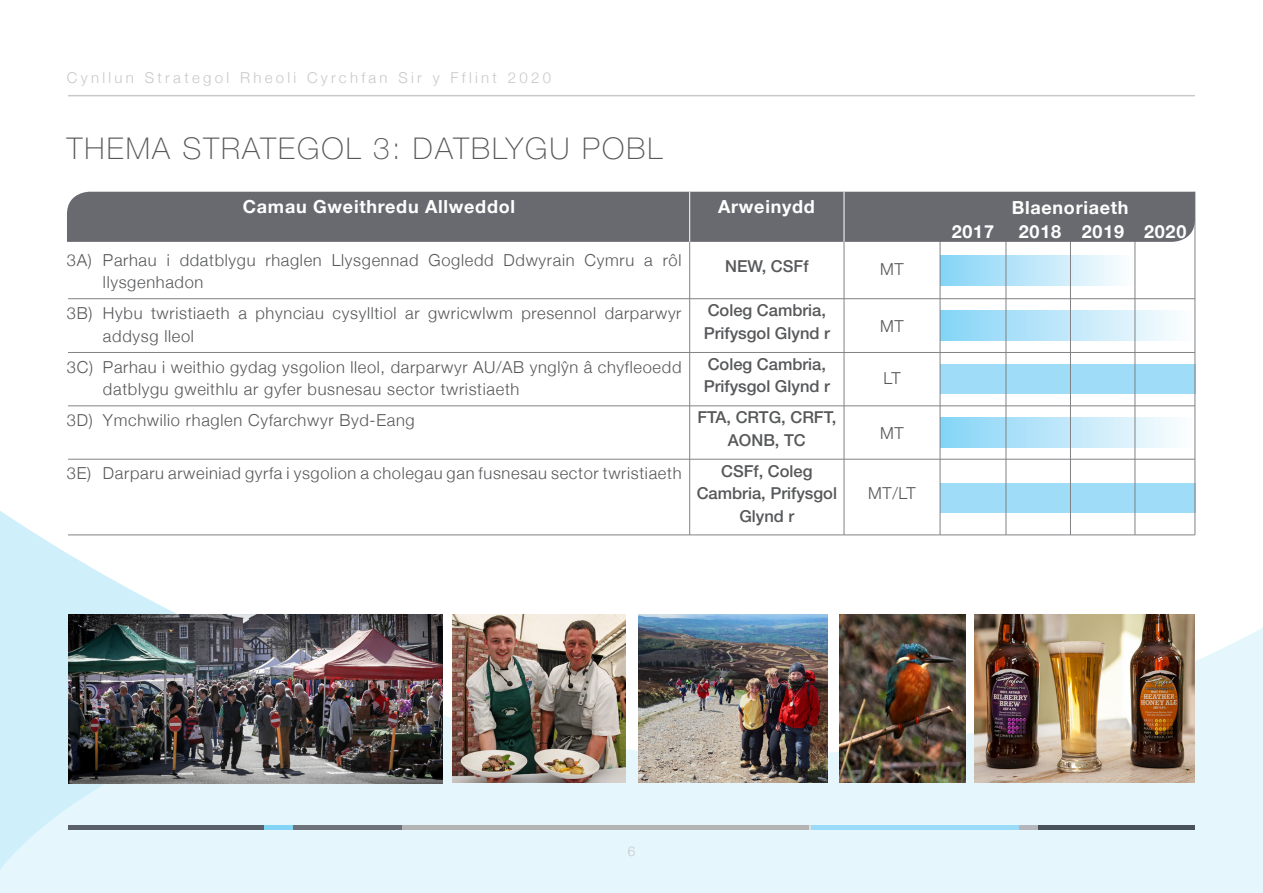
<style>
.page{position:relative;width:1263px;height:893px;background:#fff}
.page>*{position:absolute;margin:0;border:0;box-sizing:border-box;transform-origin:0 0}
.t1{font:100 30px "Helvetica Neue";letter-spacing:.07em;color:#57585a}
.t2{font:700 18px "Helvetica Neue";letter-spacing:.04em;color:#fff}
.t3{font:300 16.5px/22.5px "Helvetica Neue";letter-spacing:.04em;color:#57585a}
.t4{font:500 16.5px/22.5px "Helvetica Neue";color:#57585a}
.t5{font:300 15px "Helvetica Neue";letter-spacing:.22em;color:#c7c8ca}
.t6{font:300 13.5px "Helvetica Neue";color:#c7c8ca}
</style>
<div class="page">
<svg style="left:0;top:476px;width:1263px;height:417px"></svg>
<div style="left:940px;top:256px;width:195px;height:30px;background:linear-gradient(to right,#85d4f6,#fefefe)"></div>
<div style="left:940px;top:311px;width:255px;height:29px;background:linear-gradient(to right,#85d4f7,#fdfcfd)"></div>
<div style="left:940px;top:418px;width:255px;height:29px;background:linear-gradient(to right,#85d4f7,#fdfcfd)"></div>
<hr style="left:68px;top:95px;width:1127px;height:1px;background:#c7c8ca">
<div style="left:704px;top:825px;width:108px;height:5px;background:#dedfe1"></div>
<div style="left:994px;top:825px;width:44px;height:5px;background:#b4b6bb"></div>
<div style="left:263px;top:825px;width:31px;height:5px;background:#82d5f7"></div>
<div style="left:68px;top:825px;width:195px;height:5px;background:#596069"></div>
<div style="left:1038px;top:825px;width:157px;height:5px;background:#49525b"></div>
<div style="left:811px;top:825px;width:207px;height:5px;background:#99dbf8"></div>
<div style="left:400px;top:825px;width:409px;height:5px;background:#b4b4b5"></div>
<div style="left:294px;top:825px;width:108px;height:5px;background:#6d717a"></div>
<hr style="left:68px;top:298px;width:1127px;height:1px;background:#808285">
<hr style="left:68px;top:352px;width:1127px;height:1px;background:#808285">
<hr style="left:68px;top:405px;width:1127px;height:1px;background:#808285">
<hr style="left:68px;top:459px;width:1127px;height:1px;background:#808285">
<hr style="left:68px;top:534px;width:1127px;height:1px;background:#808285">
<div style="left:940px;top:364px;width:255px;height:29px;background:#9edcf8"></div>
<div style="left:940px;top:483px;width:255px;height:29px;background:#9edcf8"></div>
<hr style="left:940px;top:231px;width:1px;height:304px;background:#808285">
<hr style="left:1006px;top:231px;width:1px;height:304px;background:#808285">
<hr style="left:1070px;top:231px;width:1px;height:304px;background:#808285">
<hr style="left:1135px;top:231px;width:1px;height:304px;background:#808285">
<hr style="left:1195px;top:192px;width:1px;height:343px;background:#808285">
<hr style="left:844px;top:231px;width:1px;height:304px;background:#808285">
<hr style="left:689px;top:231px;width:1px;height:304px;background:#808285">
<div style="left:67px;top:192px;width:1128px;height:50px;background:#686a70"></div>
<hr style="left:689px;top:192px;width:1px;height:50px;background:#fff">
<hr style="left:844px;top:192px;width:1px;height:50px;background:#fff">
<img style="left:840px;top:614px;width:125px;height:168px">
<img style="left:975px;top:615px;width:220px;height:167px">
<img style="left:452px;top:614px;width:174px;height:168px">
<img style="left:638px;top:614px;width:190px;height:168px">
<img style="left:68px;top:614px;width:374px;height:169px">
<p class="t5" style="left:67px;top:65px;width:485px">Cynllun Strategol Rheoli Cyrchfan Sir y Fflint 2020</p>
<p class="t1" style="left:67px;top:132px;width:597px">THEMA STRATEGOL 3: DATBLYGU POBL</p>
<p class="t2" style="left:243px;top:190px;width:274px">Camau Gweithredu Allweddol</p>
<p class="t2" style="left:718px;top:190px;width:98px">Arweinydd</p>
<p class="t2" style="left:1012px;top:191px;width:118px">Blaenoriaeth</p>
<p class="t2" style="left:952px;top:215px;width:44px">2017</p>
<p class="t2" style="left:1019px;top:215px;width:169px">2018 2019 2020</p>
<p class="t3" style="left:103px;top:248px;width:580px;text-indent:-36px">3A) Parhau i ddatblygu rhaglen Llysgennad Gogledd Ddwyrain Cymru a rôl llysgenhadon</p>
<p class="t3" style="left:103px;top:301px;width:580px;text-indent:-36px">3B) Hybu twristiaeth a phynciau cysylltiol ar gwricwlwm presennol darparwyr addysg lleol</p>
<p class="t3" style="left:103px;top:355px;width:580px;text-indent:-36px">3C) Parhau i weithio gydag ysgolion lleol, darparwyr AU/AB ynglŷn â chyfleoedd datblygu gweithlu ar gyfer busnesau sector twristiaeth</p>
<p class="t3" style="left:67px;top:408px;width:349px">3D) Ymchwilio rhaglen Cyfarchwyr Byd-Eang</p>
<p class="t3" style="left:67px;top:460px;width:616px">3E) Darparu arweiniad gyrfa i ysgolion a cholegau gan fusnesau sector twristiaeth</p>
<p class="t4" style="left:725px;top:255px;width:85px">NEW, CSFf</p>
<p class="t4" style="left:704px;top:299px;width:128px">Coleg Cambria,<br>Prifysgol Glyndŵr</p>
<p class="t4" style="left:704px;top:352px;width:128px">Coleg Cambria,<br>Prifysgol Glyndŵr</p>
<p class="t4" style="left:697px;top:406px;width:140px;text-align:center">FTA, CRTG, CRFT,<br>AONB, TC</p>
<p class="t4" style="left:697px;top:459px;width:142px;text-align:center">CSFf, Coleg<br>Cambria, Prifysgol<br>Glyndŵr</p>
<p class="t3" style="left:880px;top:257px;width:25px">MT</p>
<p class="t3" style="left:880px;top:314px;width:25px">MT</p>
<p class="t3" style="left:883px;top:366px;width:19px">LT</p>
<p class="t3" style="left:880px;top:420px;width:25px">MT</p>
<p class="t3" style="left:868px;top:481px;width:49px">MT/LT</p>
<p class="t6" style="left:628px;top:840px;width:9px">6</p>
</div>
